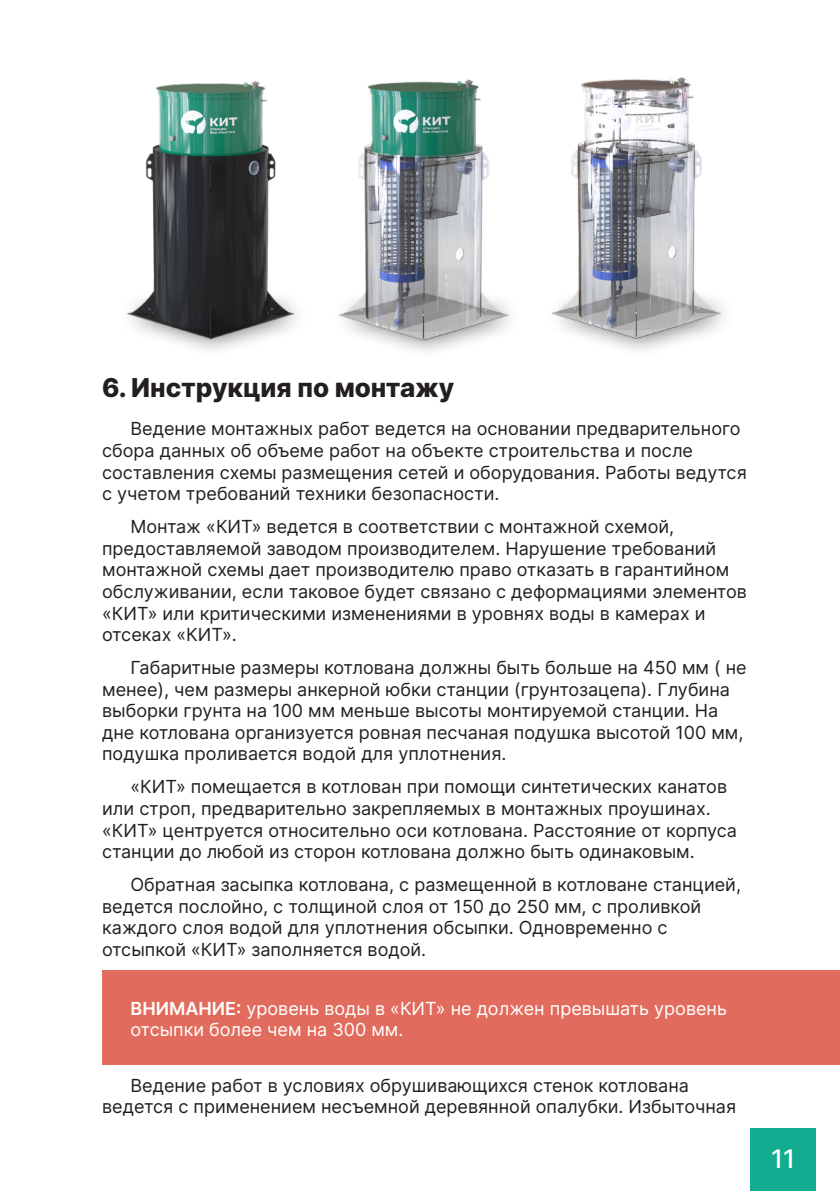
<style>
.page{position:relative;width:840px;height:1191px;background:#fff}
.page>*{position:absolute;margin:0;border:0;box-sizing:border-box;transform-origin:0 0}
.Абзац_1{font:800 26px "Inter";color:#231f20}
.t1{font:500 25.4px "Inter";color:#fff}
.Онсновной_текст{font:18px/21.6px "Inter";color:#231f20}
.Онсновной_текст-2{font:18px/21.6px "Inter";color:#fff}
.s1{font-weight:600}
</style>
<div class="page">
<div style="left:749px;top:1128px;width:66px;height:63px;background:#14ac91"></div>
<div style="left:102px;top:970px;width:737px;height:94px;background:#e16c5d"></div>
<div style="left:119px;top:278px;width:191px;height:80px;background:#231f20;opacity:.65"></div>
<div style="left:331px;top:280px;width:191px;height:79px;background:#231f20;opacity:.65"></div>
<div style="left:545px;top:278px;width:190px;height:80px;background:#231f20;opacity:.65"></div>
<img style="left:125px;top:81px;width:170px;height:259px">
<img style="left:338px;top:79px;width:170px;height:261px">
<img style="left:550px;top:77px;width:172px;height:263px">
<p class="Абзац_1" style="left:102px;top:367px;width:353px">6. Инструкция по монтажу</p>
<p class="Онсновной_текст" style="left:102px;top:417px;width:645px;text-indent:28px">Ведение монтажных работ ведется на основании предварительного сбора данных об объеме работ на объекте строительства и после составления схемы размещения сетей и оборудования. Работы ведутся с учетом требований техники безопасности.</p>
<p class="Онсновной_текст" style="left:102px;top:515px;width:646px;text-indent:28px">Монтаж «КИТ» ведется в соответствии с монтажной схемой, предоставляемой заводом производителем. Нарушение требований монтажной схемы дает производителю право отказать в гарантийном обслуживании, если таковое будет связано с деформациями элементов «КИТ» или критическими изменениями в уровнях воды в камерах и отсеках «КИТ».</p>
<p class="Онсновной_текст" style="left:102px;top:656px;width:645px;text-indent:28px">Габаритные размеры котлована должны быть больше на 450 мм ( не менее), чем размеры анкерной юбки станции (грунтозацепа). Глубина выборки грунта на 100 мм меньше высоты монтируемой станции. На дне котлована организуется ровная песчаная подушка высотой 100 мм, подушка проливается водой для уплотнения.</p>
<p class="Онсновной_текст" style="left:102px;top:775px;width:636px;text-indent:28px">«КИТ» помещается в котлован при помощи синтетических канатов или строп, предварительно закрепляемых в монтажных проушинах. «КИТ» центруется относительно оси котлована. Расстояние от корпуса станции до любой из сторон котлована должно быть одинаковым.</p>
<p class="Онсновной_текст" style="left:102px;top:873px;width:640px;text-indent:28px">Обратная засыпка котлована, с размещенной в котловане станцией, ведется послойно, с толщиной слоя от 150 до 250 мм, с проливкой каждого слоя водой для уплотнения обсыпки. Одновременно с отсыпкой «КИТ» заполняется водой.</p>
<p class="Онсновной_текст-2" style="left:130px;top:996px;width:597px"><span class="s1">ВНИМАНИЕ:</span> уровень воды в «КИТ» не должен превышать уровень отсыпки более чем на 300 мм.</p>
<p class="Онсновной_текст" style="left:102px;top:1074px;width:635px;text-indent:28px">Ведение работ в условиях обрушивающихся стенок котлована ведется с применением несъемной деревянной опалубки. Избыточная</p>
<h2 class="t1" style="left:770px;top:1140px;width:26px">11</h2>
</div>
